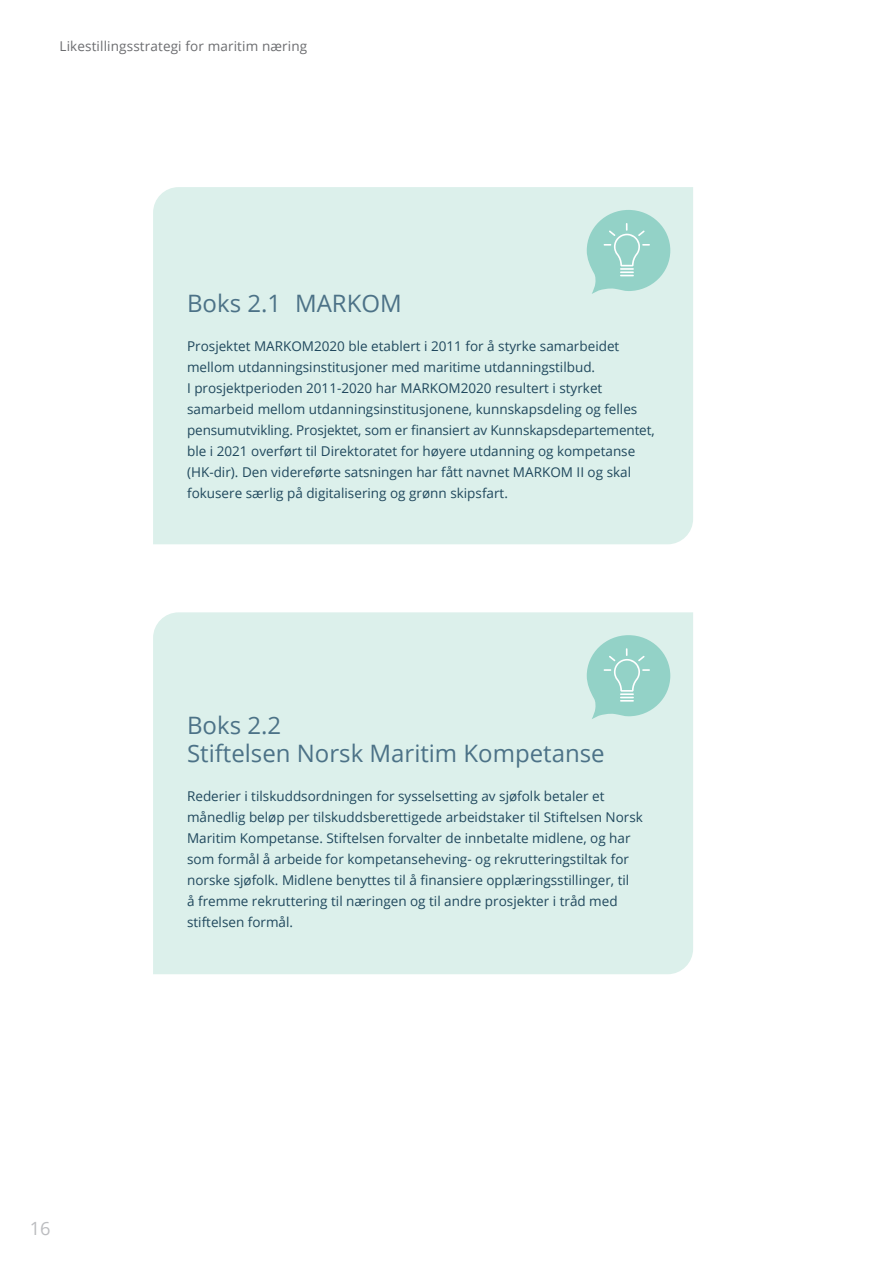
<style>
.page{position:relative;width:893px;height:1263px;background:#fff}
.page>*{position:absolute;margin:0;border:0;box-sizing:border-box;transform-origin:0 0}
.t1{font:24px/28.5px "Open Sans";color:#4c7287}
.t2{font:18.3px "Open Sans";color:#bcbdc0}
.Normal_boksetkst_ANL{font:13.5px/21px "Open Sans";color:#20485d}
.t3{font:13.5px "Open Sans";letter-spacing:.01em;color:#6c6d70}
</style>
<div class="page">
<div style="left:153px;top:187px;width:540px;height:357px;background:#dcf0eb"></div>
<div style="left:153px;top:612px;width:540px;height:362px;background:#dcf0eb"></div>
<svg style="left:587px;top:210px;width:83px;height:84px;background:#a7dad1"></svg>
<svg style="left:587px;top:635px;width:83px;height:84px;background:#a7dad1"></svg>
<p class="t3" style="left:60px;top:37px;width:249px">Likestillingsstrategi for maritim næring</p>
<p class="t1" style="left:187px;top:288px;width:216px">Boks 2.1 MARKOM</p>
<p class="Normal_boksetkst_ANL" style="left:187px;top:335px;width:469px">Prosjektet MARKOM2020 ble etablert i 2011 for å styrke samarbeidet mellom utdanningsinstitusjoner med maritime utdanningstilbud.<br>I prosjektperioden 2011-2020 har MARKOM2020 resultert i styrket samarbeid mellom utdanningsinstitusjonene, kunnskapsdeling og felles pensumutvikling. Prosjektet, som er finansiert av Kunnskapsdepartementet, ble i 2021 overført til Direktoratet for høyere utdanning og kompetanse (HK-dir). Den videreførte satsningen har fått navnet MARKOM II og skal fokusere særlig på digitalisering og grønn skipsfart.</p>
<p class="t1" style="left:187px;top:710px;width:419px">Boks 2.2<br>Stiftelsen Norsk Maritim Kompetanse</p>
<p class="Normal_boksetkst_ANL" style="left:187px;top:785px;width:457px">Rederier i tilskuddsordningen for sysselsetting av sjøfolk betaler et månedlig beløp per tilskuddsberettigede arbeidstaker til Stiftelsen Norsk Maritim Kompetanse. Stiftelsen forvalter de innbetalte midlene, og har som formål å arbeide for kompetanseheving- og rekrutteringstiltak for norske sjøfolk. Midlene benyttes til å finansiere opplæringsstillinger, til<br>å fremme rekruttering til næringen og til andre prosjekter i tråd med stiftelsen formål.</p>
<h2 class="t2" style="left:30px;top:1216px;width:22px">16</h2>
</div>
